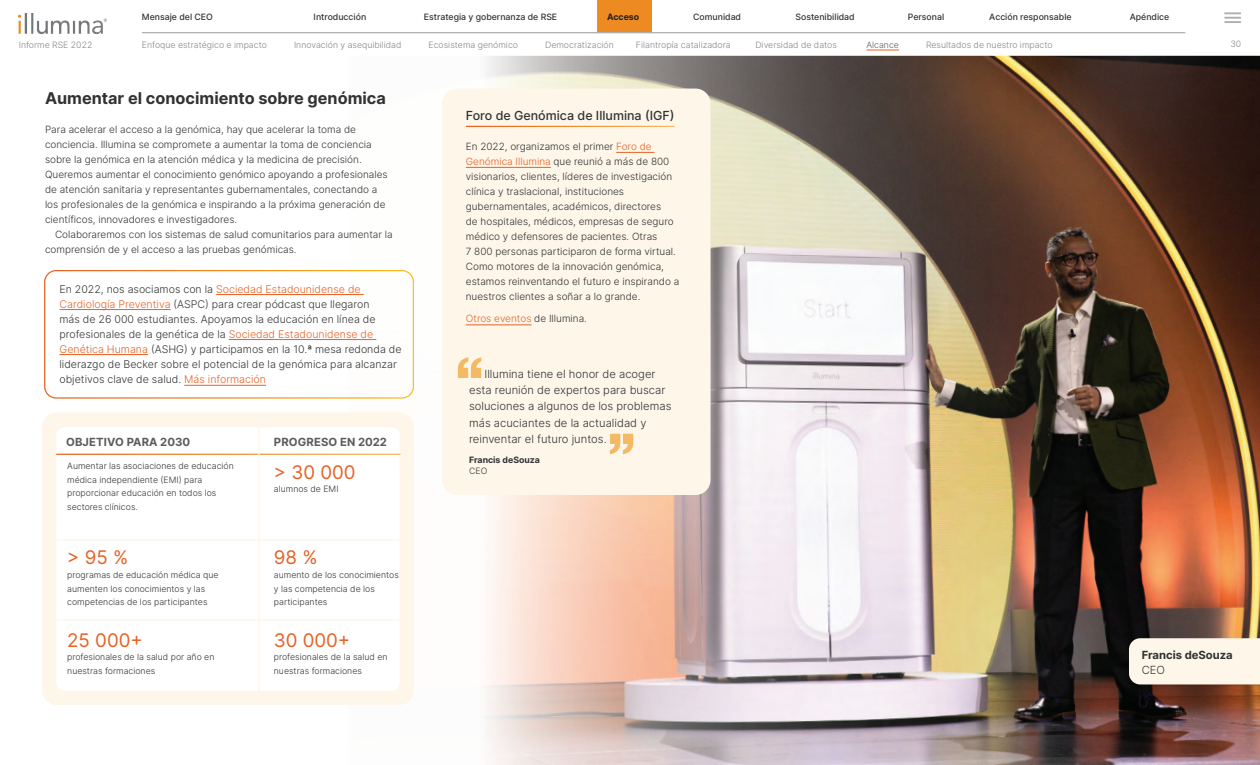
<style>
.page{position:relative;width:1260px;height:765px;background:#fff}
.page>*{position:absolute;margin:0;border:0;box-sizing:border-box;transform-origin:0 0}
.t1{font:18.75px "Inter";color:#e66124}
.t2{font:700 16.25px "Inter";color:#313232}
.t3{font:500 12.5px "Inter";color:#313232}
.t4{font:11.25px/16.2px "Inter Light BETA";color:#313232}
.t5{font:700 11.25px "Inter";letter-spacing:.01em;color:#5c5c5d}
.t6{font:700 11.25px/15px "Inter";color:#313232}
.t7{font:10.62px/15px "Inter Light BETA";color:#313232}
.t8{font:10px/15px "Inter Light BETA";color:#313232}
.t9{font:10px "Inter Light BETA";color:#e66124}
.t10{font:8.75px/13.8px "Inter Light BETA";color:#313232}
.t11{font:8.75px "Inter Light BETA";color:#858585}
.t12{font:500 8.75px "Inter";color:#313232}
.t13{font:700 8.75px/11.2px "Inter";color:#313232}
.t14{font:8.75px "Inter Light BETA";color:#5c5c5d}
.t15{font:700 8.75px "Inter";color:#231f20}
.s1{color:#e66124}
.s2{color:#313232}
.s3{font-family:"Inter Light BETA";font-weight:400}
</style>
<div class="page">
<div style="left:597px;top:0;width:55px;height:33px;background:#ed8b22"></div>
<hr style="left:142px;top:32px;width:1043px;height:1px;background:#adaeae">
<svg style="left:1225px;top:12px;width:15px;height:11px"></svg>
<img style="left:19px;top:14px;width:88px;height:19px">
<hr style="left:866px;top:50px;width:33px;height:1px;background:#e66124">
<div style="left:44px;top:270px;width:370px;height:129px;border:1px solid #fff;border-radius:11px"></div>
<img style="left:348px;top:56px;width:912px;height:709px">
<div style="left:442px;top:89px;width:269px;height:406px;background:#fdf6e9;border-radius:15px"></div>
<hr style="left:616px;top:152px;width:38px;height:1px;background:#e66124">
<hr style="left:466px;top:167px;width:85px;height:1px;background:#e66124">
<hr style="left:466px;top:325px;width:65px;height:1px;background:#e66124">
<svg style="left:458px;top:358px;width:23px;height:20px"></svg>
<svg style="left:610px;top:434px;width:23px;height:20px"></svg>
<hr style="left:466px;top:126px;width:209px;height:1px;background:#fff">
<div style="left:42px;top:412px;width:372px;height:293px;background:#fdf6e9;border-radius:15px"></div>
<div style="left:56px;top:428px;width:344px;height:263px;background:#fff;border-radius:8px"></div>
<hr style="left:56px;top:539px;width:344px;height:2px;background:#fdf6e9">
<hr style="left:56px;top:620px;width:344px;height:1px;background:#fdf6e9">
<hr style="left:258px;top:420px;width:1px;height:281px;background:#fdf6e9">
<div style="left:1129px;top:638px;width:131px;height:46px;background:#fdf6e9"></div>
<hr style="left:216px;top:294px;width:148px;height:1px;background:#e66124">
<hr style="left:60px;top:309px;width:111px;height:1px;background:#e66124">
<hr style="left:229px;top:339px;width:147px;height:1px;background:#e66124">
<hr style="left:60px;top:354px;width:88px;height:1px;background:#e66124">
<hr style="left:184px;top:385px;width:82px;height:1px;background:#e66124">
<p class="t12" style="left:142px;top:10px;width:73px">Mensaje del CEO</p>
<p class="t12" style="left:314px;top:10px;width:54px">Introducción</p>
<p class="t12" style="left:424px;top:10px;width:135px">Estrategia y gobernanza de RSE</p>
<p class="t15" style="left:607px;top:10px;width:34px">Acceso</p>
<p class="t12" style="left:693px;top:10px;width:49px">Comunidad</p>
<p class="t12" style="left:796px;top:10px;width:61px">Sostenibilidad</p>
<p class="t12" style="left:908px;top:10px;width:38px">Personal</p>
<p class="t12" style="left:989px;top:10px;width:84px">Acción responsable</p>
<p class="t12" style="left:1130px;top:10px;width:41px">Apéndice</p>
<p class="t11" style="left:142px;top:38px;width:127px">Enfoque estratégico e impacto</p>
<p class="t11" style="left:294px;top:38px;width:109px">Innovación y asequibilidad</p>
<p class="t11" style="left:429px;top:38px;width:91px">Ecosistema genómico</p>
<p class="t11" style="left:545px;top:38px;width:70px">Democratización</p>
<p class="t11" style="left:636px;top:38px;width:96px">Filantropía catalizadora</p>
<p class="t11" style="left:755px;top:38px;width:83px">Diversidad de datos</p>
<p class="t14" style="left:866px;top:38px;width:34px">Alcance</p>
<p class="t11" style="left:926px;top:38px;width:128px">Resultados de nuestro impacto</p>
<p class="t11" style="left:19px;top:38px;width:75px">Informe RSE 2022</p>
<p class="t11" style="left:1230px;top:38px;width:12px">30</p>
<p class="t2" style="left:45px;top:87px;width:342px">Aumentar el conocimiento sobre genómica</p>
<p class="t8" style="left:45px;top:121px;width:313px">Para acelerar el acceso a la genómica, hay que acelerar la toma de</p>
<p class="t8" style="left:45px;top:136px;width:328px">conciencia. Illumina se compromete a aumentar la toma de conciencia</p>
<p class="t8" style="left:45px;top:151px;width:318px">sobre la genómica en la atención médica y la medicina de precisión.</p>
<p class="t8" style="left:45px;top:166px;width:344px">Queremos aumentar el conocimiento genómico apoyando a profesionales</p>
<p class="t8" style="left:45px;top:181px;width:334px">de atención sanitaria y representantes gubernamentales, conectando a</p>
<p class="t8" style="left:45px;top:196px;width:342px">los profesionales de la genómica e inspirando a la próxima generación de</p>
<p class="t8" style="left:45px;top:211px;width:194px">científicos, innovadores e investigadores.</p>
<p class="t8" style="left:55px;top:226px;width:339px">Colaboraremos con los sistemas de salud comunitarios para aumentar la</p>
<p class="t8" style="left:45px;top:241px;width:253px">comprensión de y el acceso a las pruebas genómicas.</p>
<p class="t7" style="left:60px;top:281px;width:344px">En 2022, nos asociamos con la <span class="s1">Sociedad Estadounidense de Cardiología Preventiva</span> (ASPC) para crear pódcast que llegaron<br>más de 26 000 estudiantes. Apoyamos la educación en línea de profesionales de la genética de la <span class="s1">Sociedad Estadounidense de Genética Humana</span> (ASHG) y participamos en la 10.ª mesa redonda de liderazgo de Becker sobre el potencial de la genómica para alcanzar objetivos clave de salud. <span class="s1">Más información</span></p>
<p class="t5" style="left:66px;top:434px;width:126px">OBJETIVO PARA 2030</p>
<p class="t10" style="left:67px;top:459px;width:168px">Aumentar las asociaciones de educación médica independiente (EMI) para proporcionar educación en todos los sectores clínicos.</p>
<p class="t5" style="left:274px;top:434px;width:115px">PROGRESO EN 2022</p>
<p class="t1" style="left:274px;top:458px;width:83px">&gt; 30 000</p>
<p class="t10" style="left:274px;top:482px;width:66px">alumnos de EMI</p>
<p class="t3" style="left:466px;top:107px;width:210px">Foro de Genómica de Illumina (IGF)</p>
<p class="t8" style="left:466px;top:138px;width:215px">En 2022, organizamos el primer <span class="s1">Foro de Genómica Illumina</span> que reunió a más de 800 visionarios, clientes, líderes de investigación clínica y traslacional, instituciones gubernamentales, académicos, directores<br>de hospitales, médicos, empresas de seguro médico y defensores de pacientes. Otras<br>7 800 personas participaron de forma virtual.<br>Como motores de la innovación genómica, estamos reinventando el futuro e inspirando a nuestros clientes a soñar a lo grande.</p>
<p class="t9" style="left:466px;top:312px;width:123px">Otros eventos <span class="s2">de Illumina.</span></p>
<p class="t4" style="left:469px;top:365px;width:204px;text-indent:15px">Illumina tiene el honor de acoger esta reunión de expertos para buscar soluciones a algunos de los problemas más acuciantes de la actualidad y reinventar el futuro juntos.</p>
<p class="t13" style="left:469px;top:454px;width:72px">Francis deSouza<br><span class="s3">CEO</span></p>
<p class="t1" style="left:67px;top:544px;width:63px">&gt; 95 %</p>
<p class="t10" style="left:67px;top:568px;width:153px">programas de educación médica que aumenten los conocimientos y las competencias de los participantes</p>
<p class="t1" style="left:67px;top:626px;width:77px">25 000+</p>
<p class="t10" style="left:67px;top:650px;width:149px">profesionales de la salud por año en nuestras formaciones</p>
<p class="t1" style="left:274px;top:544px;width:45px">98 %</p>
<p class="t10" style="left:274px;top:568px;width:126px">aumento de los conocimientos y las competencia de los participantes</p>
<p class="t1" style="left:274px;top:626px;width:78px">30 000+</p>
<p class="t10" style="left:274px;top:650px;width:115px">profesionales de la salud en nuestras formaciones</p>
<p class="t6" style="left:1142px;top:647px;width:93px">Francis deSouza<br><span class="s3">CEO</span></p>
</div>
